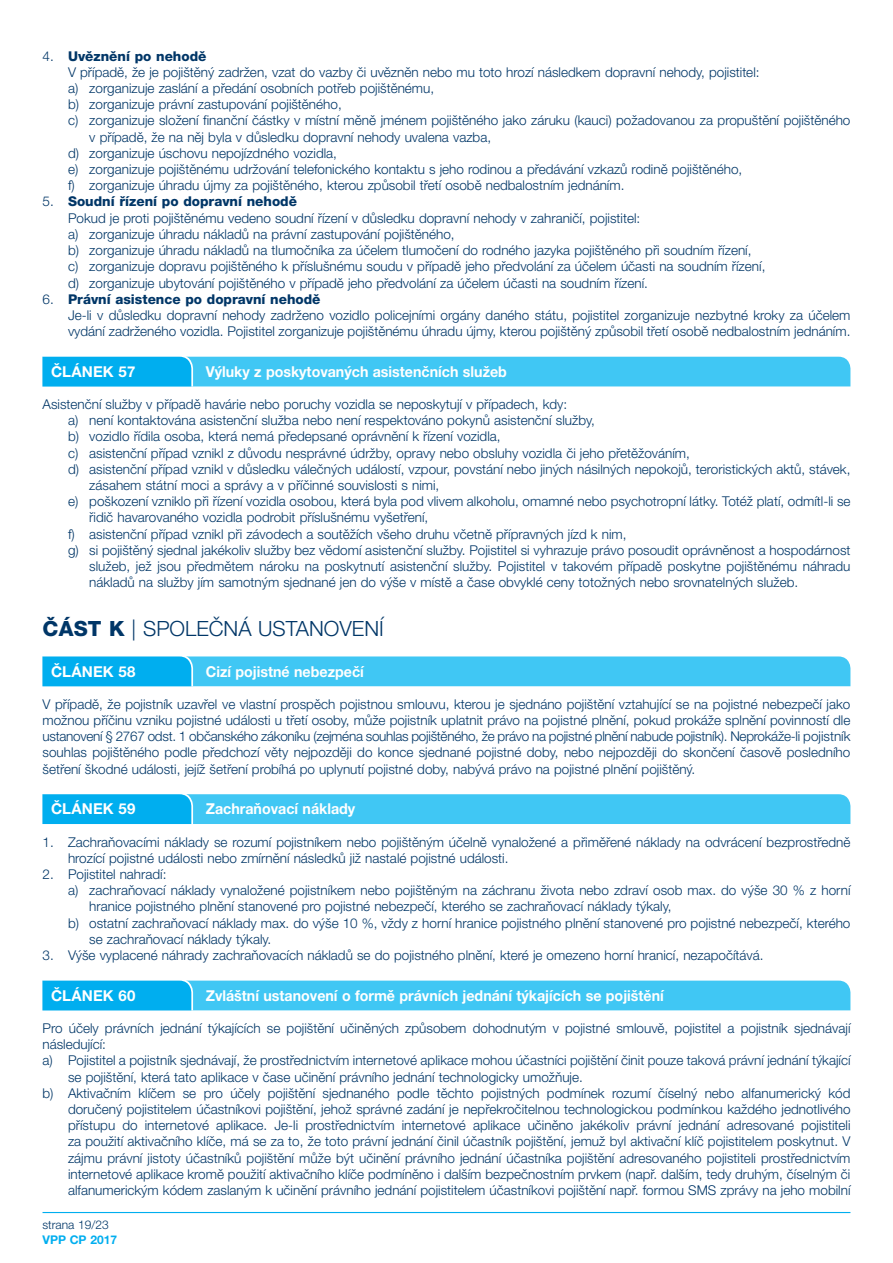
<style>
.page{position:relative;width:893px;height:1263px;background:#fff}
.page>*{position:absolute;margin:0;border:0;box-sizing:border-box;transform-origin:0 0}
.t1{font:300 21px "Helvetica Neue LT Pro";color:#003667}
.t2{font:700 15px "Helvetica Neue LT Pro";color:#fff;scale:.95 1}
.t3{font:700 15px "Helvetica Neue LT Pro";color:#fff}
.t4{font:300 13.5px/16.2px "Helvetica Neue LT Pro";color:#003667}
.t5{font:800 13.5px "Helvetica Neue LT Pro";color:#003667}
.t6{font:300 12px "Helvetica Neue LT Pro";color:#003667}
.t7{font:700 12px "Helvetica Neue LT Pro";color:#00aeef}
.s1{font-weight:300}
.s2{font-weight:800}
</style>
<div class="page">
<hr style="left:43px;top:1212px;width:807px;height:1px;background:#00aeef">
<svg style="left:43px;top:356px;width:807px;height:30px;background:#39c3f3"></svg>
<svg style="left:43px;top:656px;width:807px;height:30px;background:#37c3f3"></svg>
<svg style="left:43px;top:794px;width:807px;height:30px;background:#36c2f3"></svg>
<svg style="left:43px;top:980px;width:807px;height:30px;background:#38c3f3"></svg>
<p class="t5" style="left:43px;top:48px;width:165px"><span class="s1">4.</span> Uvěznění po nehodě</p>
<p class="t4" style="left:68px;top:64px;width:693px">V případě, že je pojištěný zadržen, vzat do vazby či uvězněn nebo mu toto hrozí následkem dopravní nehody, pojistitel:</p>
<p class="t4" style="left:68px;top:80px;width:368px">a) zorganizuje zaslání a předání osobních potřeb pojištěnému,</p>
<p class="t4" style="left:68px;top:96px;width:275px">b) zorganizuje právní zastupování pojištěného,</p>
<p class="t4" style="left:68px;top:112px;width:784px">c) zorganizuje složení finanční částky v místní měně jménem pojištěného jako záruku (kauci) požadovanou za propuštění pojištěného</p>
<p class="t4" style="left:89px;top:128px;width:403px">v případě, že na něj byla v důsledku dopravní nehody uvalena vazba,</p>
<p class="t4" style="left:68px;top:145px;width:270px">d) zorganizuje úschovu nepojízdného vozidla,</p>
<p class="t4" style="left:68px;top:161px;width:676px">e) zorganizuje pojištěnému udržování telefonického kontaktu s jeho rodinou a předávání vzkazů rodině pojištěného,</p>
<p class="t4" style="left:68px;top:177px;width:558px">f) zorganizuje úhradu újmy za pojištěného, kterou způsobil třetí osobě nedbalostním jednáním.</p>
<p class="t4" style="left:68px;top:193px;width:699px;text-indent:-26px">5. <span class="s2">Soudní řízení po dopravní nehodě<br></span>Pokud je proti pojištěnému vedeno soudní řízení v důsledku dopravní nehody v zahraničí, pojistitel:<br>a) zorganizuje úhradu nákladů na právní zastupování pojištěného,<br>b) zorganizuje úhradu nákladů na tlumočníka za účelem tlumočení do rodného jazyka pojištěného při soudním řízení,<br>c) zorganizuje dopravu pojištěného k příslušnému soudu v případě jeho předvolání za účelem účasti na soudním řízení, d) zorganizuje ubytování pojištěného v případě jeho předvolání za účelem účasti na soudním řízení.</p>
<p class="t4" style="left:68px;top:290px;width:784px;text-indent:-26px">6. <span class="s2">Právní asistence po dopravní nehodě<br></span>Je-li v důsledku dopravní nehody zadrženo vozidlo policejními orgány daného státu, pojistitel zorganizuje nezbytné kroky za účelem vydání zadrženého vozidla. Pojistitel zorganizuje pojištěnému úhradu újmy, kterou pojištěný způsobil třetí osobě nedbalostním jednáním.</p>
<p class="t3" style="left:51px;top:362px;width:86px">ČLÁNEK 57</p>
<p class="t2" style="left:206px;top:362px;width:318px">Výluky z poskytovaných asistenčních služeb</p>
<p class="t4" style="left:43px;top:396px;width:526px">Asistenční služby v případě havárie nebo poruchy vozidla se neposkytují v případech, kdy:</p>
<p class="t4" style="left:68px;top:412px;width:528px">a) není kontaktována asistenční služba nebo není respektováno pokynů asistenční služby,</p>
<p class="t4" style="left:68px;top:428px;width:434px">b) vozidlo řídila osoba, která nemá předepsané oprávnění k řízení vozidla,</p>
<p class="t4" style="left:68px;top:444px;width:623px">c) asistenční případ vznikl z důvodu nesprávné údržby, opravy nebo obsluhy vozidla či jeho přetěžováním,</p>
<p class="t4" style="left:68px;top:461px;width:784px">d) asistenční případ vznikl v důsledku válečných událostí, vzpour, povstání nebo jiných násilných nepokojů, teroristických aktů, stávek,</p>
<p class="t4" style="left:89px;top:477px;width:352px">zásahem státní moci a správy a v příčinné souvislosti s nimi,</p>
<p class="t4" style="left:68px;top:493px;width:784px">e) poškození vzniklo při řízení vozidla osobou, která byla pod vlivem alkoholu, omamné nebo psychotropní látky. Totéž platí, odmítl-li se</p>
<p class="t4" style="left:89px;top:509px;width:340px">řidič havarovaného vozidla podrobit příslušnému vyšetření,</p>
<p class="t4" style="left:68px;top:525px;width:560px">f) asistenční případ vznikl při závodech a soutěžích všeho druhu včetně přípravných jízd k nim,</p>
<p class="t4" style="left:68px;top:542px;width:784px">g) si pojištěný sjednal jakékoliv služby bez vědomí asistenční služby. Pojistitel si vyhrazuje právo posoudit oprávněnost a hospodárnost</p>
<p class="t4" style="left:89px;top:558px;width:763px">služeb, jež jsou předmětem nároku na poskytnutí asistenční služby. Pojistitel v takovém případě poskytne pojištěnému náhradu</p>
<p class="t4" style="left:89px;top:574px;width:710px">nákladů na služby jím samotným sjednané jen do výše v místě a čase obvyklé ceny totožných nebo srovnatelných služeb.</p>
<h1 class="t1" style="left:43px;top:615px;width:343px"><span class="s2">ČÁST K</span> | SPOLEČNÁ USTANOVENÍ</h1>
<p class="t3" style="left:51px;top:662px;width:86px">ČLÁNEK 58</p>
<p class="t2" style="left:206px;top:662px;width:168px">Cizí pojistné nebezpečí</p>
<p class="t4" style="left:43px;top:696px;width:809px;text-align:justify">V případě, že pojistník uzavřel ve vlastní prospěch pojistnou smlouvu, kterou je sjednáno pojištění vztahující se na pojistné nebezpečí jako možnou příčinu vzniku pojistné události u třetí osoby, může pojistník uplatnit právo na pojistné plnění, pokud prokáže splnění povinností dle ustanovení § 2767 odst. 1 občanského zákoníku (zejména souhlas pojištěného, že právo na pojistné plnění nabude pojistník). Neprokáže-li pojistník souhlas pojištěného podle předchozí věty nejpozději do konce sjednané pojistné doby, nebo nejpozději do skončení časově posledního šetření škodné události, jejíž šetření probíhá po uplynutí pojistné doby, nabývá právo na pojistné plnění pojištěný.</p>
<p class="t3" style="left:51px;top:800px;width:86px">ČLÁNEK 59</p>
<p class="t2" style="left:206px;top:800px;width:159px">Zachraňovací náklady</p>
<p class="t4" style="left:68px;top:833px;width:784px;text-indent:-26px">1. Zachraňovacími náklady se rozumí pojistníkem nebo pojištěným účelně vynaložené a přiměřené náklady na odvrácení bezprostředně hrozící pojistné události nebo zmírnění následků již nastalé pojistné události.</p>
<p class="t4" style="left:43px;top:866px;width:125px">2. Pojistitel nahradí:</p>
<p class="t4" style="left:68px;top:882px;width:784px">a) zachraňovací náklady vynaložené pojistníkem nebo pojištěným na záchranu života nebo zdraví osob max. do výše 30 % z horní</p>
<p class="t4" style="left:89px;top:898px;width:584px">hranice pojistného plnění stanovené pro pojistné nebezpečí, kterého se zachraňovací náklady týkaly,</p>
<p class="t4" style="left:68px;top:914px;width:784px">b) ostatní zachraňovací náklady max. do výše 10 %, vždy z horní hranice pojistného plnění stanovené pro pojistné nebezpečí, kterého</p>
<p class="t4" style="left:89px;top:931px;width:183px">se zachraňovací náklady týkaly.</p>
<p class="t4" style="left:43px;top:947px;width:723px">3. Výše vyplacené náhrady zachraňovacích nákladů se do pojistného plnění, které je omezeno horní hranicí, nezapočítává.</p>
<p class="t3" style="left:51px;top:986px;width:86px">ČLÁNEK 60</p>
<p class="t2" style="left:206px;top:986px;width:484px">Zvláštní ustanovení o formě právních jednání týkajících se pojištění</p>
<p class="t4" style="left:43px;top:1020px;width:809px">Pro účely právních jednání týkajících se pojištění učiněných způsobem dohodnutým v pojistné smlouvě, pojistitel a pojistník sjednávají</p>
<p class="t4" style="left:43px;top:1036px;width:65px">následující:</p>
<p class="t4" style="left:43px;top:1052px;width:809px">a) Pojistitel a pojistník sjednávají, že prostřednictvím internetové aplikace mohou účastníci pojištění činit pouze taková právní jednání týkající</p>
<p class="t4" style="left:68px;top:1068px;width:516px">se pojištění, která tato aplikace v čase učinění právního jednání technologicky umožňuje.</p>
<p class="t4" style="left:43px;top:1084px;width:809px">b) Aktivačním klíčem se pro účely pojištění sjednaného podle těchto pojistných podmínek rozumí číselný nebo alfanumerický kód</p>
<p class="t4" style="left:68px;top:1101px;width:784px">doručený pojistitelem účastníkovi pojištění, jehož správné zadání je nepřekročitelnou technologickou podmínkou každého jednotlivého</p>
<p class="t4" style="left:68px;top:1117px;width:784px">přístupu do internetové aplikace. Je-li prostřednictvím internetové aplikace učiněno jakékoliv právní jednání adresované pojistiteli</p>
<p class="t4" style="left:68px;top:1133px;width:784px">za použití aktivačního klíče, má se za to, že toto právní jednání činil účastník pojištění, jemuž byl aktivační klíč pojistitelem poskytnut. V</p>
<p class="t4" style="left:68px;top:1149px;width:784px">zájmu právní jistoty účastníků pojištění může být učinění právního jednání účastníka pojištění adresovaného pojistiteli prostřednictvím</p>
<p class="t4" style="left:68px;top:1165px;width:784px">internetové aplikace kromě použití aktivačního klíče podmíněno i dalším bezpečnostním prvkem (např. dalším, tedy druhým, číselným či</p>
<p class="t4" style="left:68px;top:1182px;width:784px">alfanumerickým kódem zaslaným k učinění právního jednání pojistitelem účastníkovi pojištění např. formou SMS zprávy na jeho mobilní</p>
<p class="t6" style="left:43px;top:1218px;width:68px">strana 19/23</p>
<p class="t7" style="left:43px;top:1232px;width:76px">VPP CP 2017</p>
</div>
